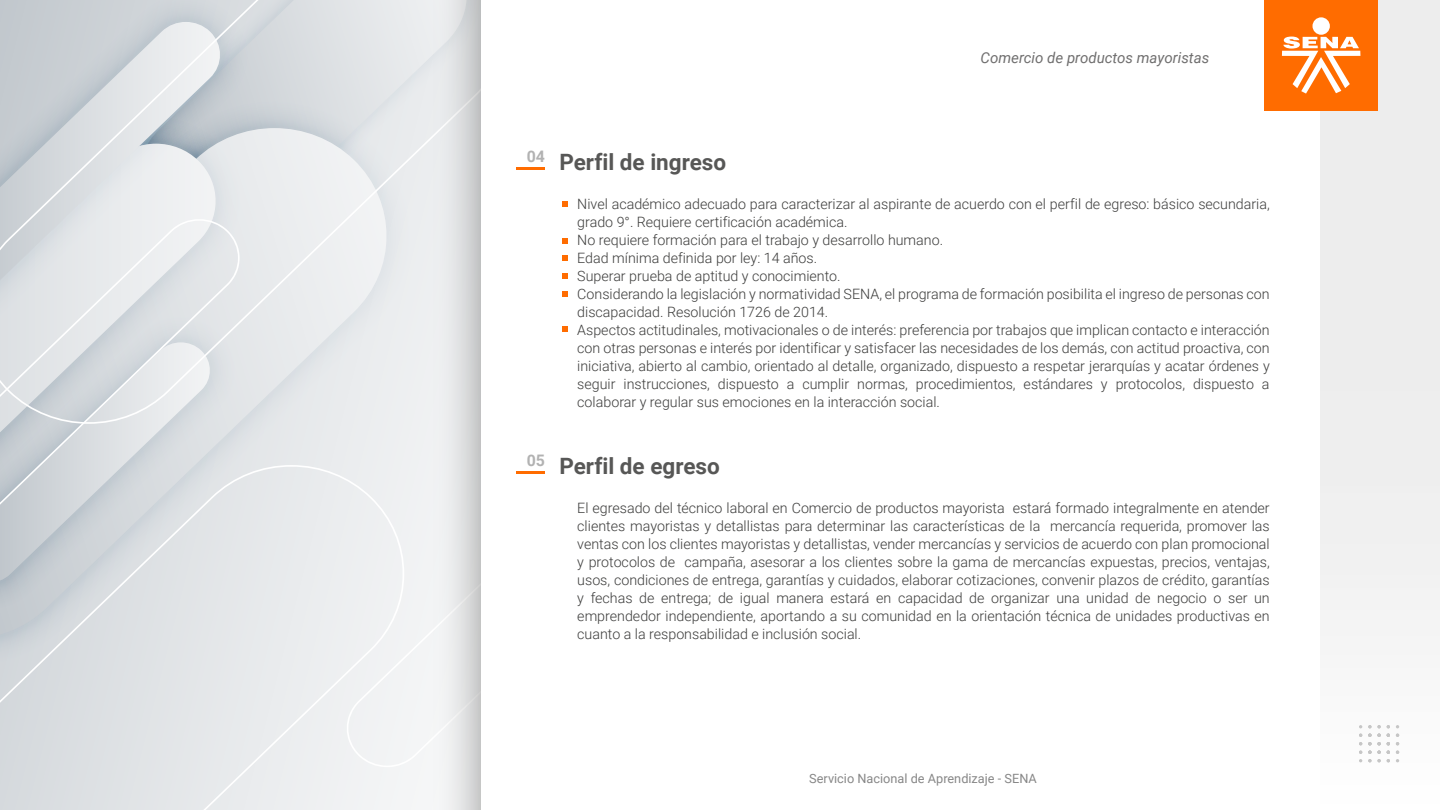
<style>
.page{position:relative;width:1440px;height:810px;background:#fff}
.page>*{position:absolute;margin:0;border:0;box-sizing:border-box;transform-origin:0 0}
.t1{font:700 22.5px "Roboto";color:#575756}
.t2{font:italic 15px "Roboto";color:#706f6f}
.t3{font:300 14.25px/18px "Roboto";color:#3c3c3b}
.t4{font:12.75px "Roboto";color:#878787}
</style>
<div class="page">
<hr style="left:516px;top:168px;width:29px;height:2px;background:#ff6c00">
<svg style="left:562px;top:201px;width:6px;height:5px"></svg>
<svg style="left:562px;top:238px;width:6px;height:5px"></svg>
<svg style="left:562px;top:256px;width:6px;height:5px"></svg>
<svg style="left:562px;top:273px;width:6px;height:6px"></svg>
<svg style="left:562px;top:291px;width:6px;height:5px"></svg>
<svg style="left:562px;top:326px;width:6px;height:5px"></svg>
<div style="left:1321px;top:0;width:119px;height:810px;background:linear-gradient(to right,#f1f1f1,#f0f0f0)"></div>
<div style="left:1265px;top:0;width:113px;height:111px;background:#ff6c00"></div>
<div style="left:1313px;top:17px;width:17px;height:18px;background:#fff;border-radius:50%"></div>
<svg style="left:1282px;top:37px;width:78px;height:57px"></svg>
<svg style="left:1359px;top:751px;width:3px;height:11px"></svg>
<svg style="left:1368px;top:751px;width:13px;height:11px"></svg>
<svg style="left:1387px;top:751px;width:3px;height:11px"></svg>
<svg style="left:1396px;top:751px;width:3px;height:11px"></svg>
<svg style="left:1359px;top:734px;width:3px;height:11px"></svg>
<svg style="left:1368px;top:734px;width:13px;height:11px"></svg>
<svg style="left:1368px;top:725px;width:13px;height:3px"></svg>
<svg style="left:1387px;top:734px;width:3px;height:11px"></svg>
<svg style="left:1396px;top:734px;width:3px;height:11px"></svg>
<svg style="left:0;top:0;width:432px;height:433px;background:#dee2e5"></svg>
<svg style="left:0;top:456px;width:413px;height:354px;background:#e1e4e6"></svg>
<svg style="left:0;top:215px;width:240px;height:332px;background:#dbdfe2"></svg>
<div style="left:343px;top:435px;width:89px;height:332px;background:#f0f1f3"></div>
<div style="left:432px;top:0;width:49px;height:810px;background:linear-gradient(to right,#f8f9fb,#cacbcb)"></div>
<hr style="left:516px;top:472px;width:29px;height:2px;background:#ff6c00">
<p class="t2" style="left:981px;top:47px;width:230px">Comercio de productos mayoristas</p>
<h1 class="t1" style="left:527px;top:146px;width:201px"><sup>04</sup> Perfil de ingreso</h1>
<p class="t3" style="left:577px;top:195px;width:694px">Nivel académico adecuado para caracterizar al aspirante de acuerdo con el perfil de egreso: básico secundaria, grado 9°. Requiere certificación académica.<br>No requiere formación para el trabajo y desarrollo humano.<br>Edad mínima definida por ley: 14 años.<br>Superar prueba de aptitud y conocimiento.<br>Considerando la legislación y normatividad SENA, el programa de formación posibilita el ingreso de personas con discapacidad. Resolución 1726 de 2014.<br>Aspectos actitudinales, motivacionales o de interés: preferencia por trabajos que implican contacto e interacción con otras personas e interés por identificar y satisfacer las necesidades de los demás, con actitud proactiva, con iniciativa, abierto al cambio, orientado al detalle, organizado, dispuesto a respetar jerarquías y acatar órdenes y seguir instrucciones, dispuesto a cumplir normas, procedimientos, estándares y protocolos, dispuesto a colaborar y regular sus emociones en la interacción social.</p>
<h1 class="t1" style="left:527px;top:450px;width:194px"><sup>05</sup> Perfil de egreso</h1>
<p class="t3" style="left:577px;top:499px;width:694px;text-align:justify">El egresado del técnico laboral en Comercio de productos mayorista estará formado integralmente en atender clientes mayoristas y detallistas para determinar las características de la mercancía requerida, promover las ventas con los clientes mayoristas y detallistas, vender mercancías y servicios de acuerdo con plan promocional y protocolos de campaña, asesorar a los clientes sobre la gama de mercancías expuestas, precios, ventajas, usos, condiciones de entrega, garantías y cuidados, elaborar cotizaciones, convenir plazos de crédito, garantías y fechas de entrega; de igual manera estará en capacidad de organizar una unidad de negocio o ser un emprendedor independiente, aportando a su comunidad en la orientación técnica de unidades productivas en cuanto a la responsabilidad e inclusión social.</p>
<p class="t4" style="left:809px;top:770px;width:229px">Servicio Nacional de Aprendizaje - SENA</p>
</div>
